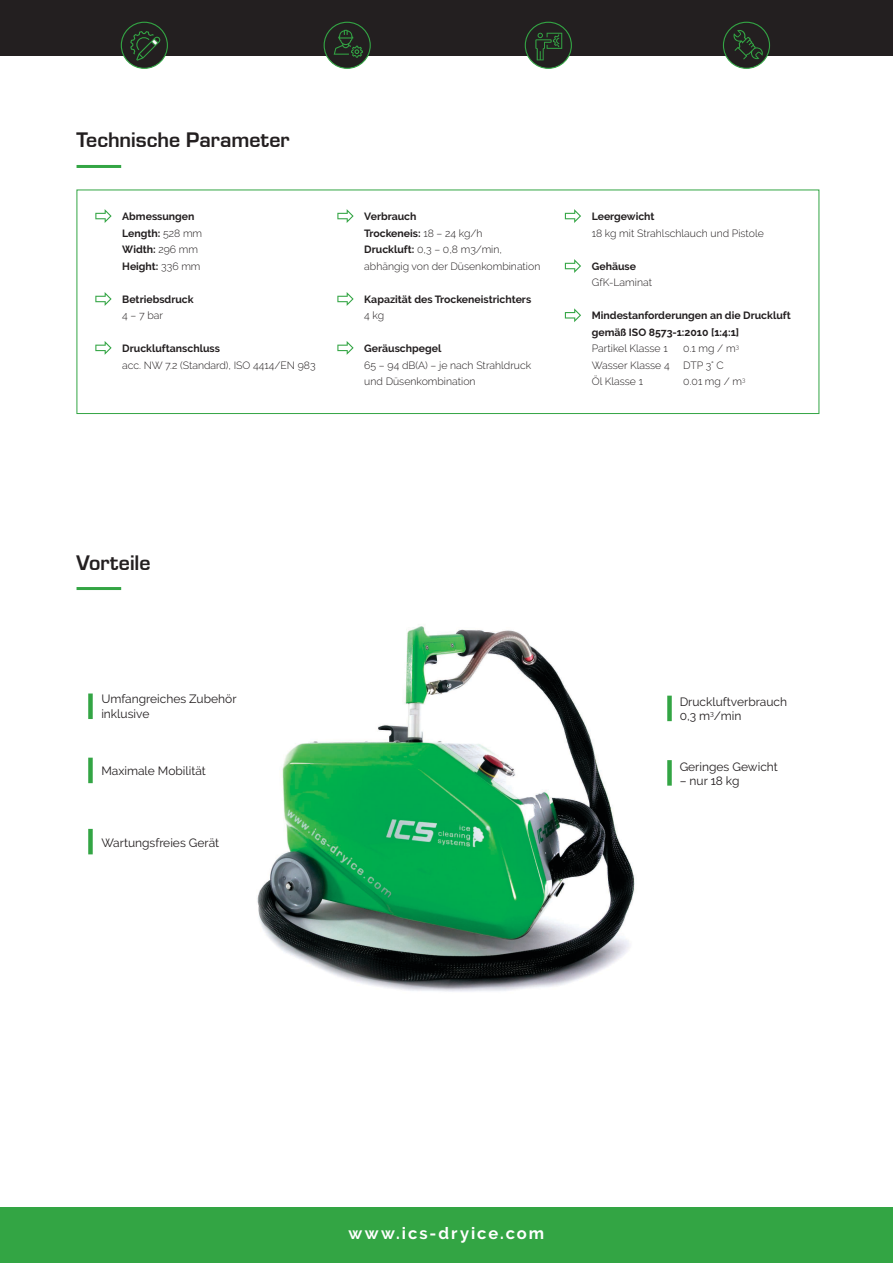
<style>
.page{position:relative;width:893px;height:1263px;background:#fff}
.page>*{position:absolute;margin:0;border:0;box-sizing:border-box;transform-origin:0 0}
.t1{font:700 19.5px "Euromode";color:#231f20}
.t2{font:700 16.5px "Raleway";letter-spacing:.12em;color:#fff}
.t3{font:12px/14.4px "Raleway";color:#231f20}
.t4{font:300 10.5px/16.5px "Raleway";color:#231f20}
.t5{font:700 10.5px/16.5px "Raleway";color:#231f20}
.s1{font-weight:300}
.s2{font-weight:700}
</style>
<div class="page">
<img style="left:257px;top:626px;width:378px;height:366px">
<hr style="left:77px;top:587px;width:44px;height:3px;background:#33a544">
<hr style="left:77px;top:165px;width:44px;height:3px;background:#33a544">
<div style="left:0;top:1208px;width:893px;height:55px;background:#33a544"></div>
<div style="left:88px;top:693px;width:5px;height:26px;background:#33a544"></div>
<div style="left:88px;top:758px;width:5px;height:25px;background:#33a544"></div>
<div style="left:88px;top:829px;width:5px;height:25px;background:#33a544"></div>
<div style="left:667px;top:696px;width:5px;height:25px;background:#33a544"></div>
<div style="left:667px;top:760px;width:5px;height:26px;background:#33a544"></div>
<div style="left:0;top:0;width:893px;height:55px;background:#231f20"></div>
<div style="left:121px;top:22px;width:46px;height:46px;background:#231f20;border-radius:50%"></div>
<div style="left:121px;top:22px;width:47px;height:47px;border:1px solid #33a544;border-radius:50%"></div>
<svg style="left:130px;top:31px;width:31px;height:30px"></svg>
<div style="left:324px;top:22px;width:46px;height:46px;background:#231f20;border-radius:50%"></div>
<div style="left:324px;top:22px;width:47px;height:47px;border:1px solid #33a544;border-radius:50%"></div>
<svg style="left:334px;top:30px;width:29px;height:28px"></svg>
<div style="left:525px;top:22px;width:46px;height:46px;background:#231f20;border-radius:50%"></div>
<div style="left:525px;top:22px;width:47px;height:47px;border:1px solid #33a544;border-radius:50%"></div>
<svg style="left:535px;top:33px;width:27px;height:27px"></svg>
<div style="left:723px;top:22px;width:46px;height:46px;background:#231f20;border-radius:50%"></div>
<div style="left:723px;top:22px;width:47px;height:47px;border:1px solid #33a544;border-radius:50%"></div>
<svg style="left:733px;top:30px;width:30px;height:30px"></svg>
<svg style="left:95px;top:209px;width:17px;height:14px"></svg>
<svg style="left:95px;top:292px;width:17px;height:14px"></svg>
<svg style="left:95px;top:341px;width:17px;height:14px"></svg>
<svg style="left:337px;top:209px;width:17px;height:14px"></svg>
<svg style="left:337px;top:292px;width:17px;height:14px"></svg>
<svg style="left:337px;top:341px;width:17px;height:14px"></svg>
<svg style="left:565px;top:209px;width:16px;height:14px"></svg>
<svg style="left:565px;top:259px;width:16px;height:14px"></svg>
<svg style="left:565px;top:308px;width:16px;height:14px"></svg>
<div style="left:77px;top:190px;width:742px;height:224px;border:1px solid #33a544"></div>
<p class="t1" style="left:77px;top:128px;width:215px">Technische Parameter</p>
<p class="t5" style="left:122px;top:208px;width:81px">Abmessungen<br>Length: <span class="s1">528 mm<br></span>Width: <span class="s1">296 mm<br></span>Height: <span class="s1">336 mm</span></p>
<p class="t5" style="left:122px;top:291px;width:73px">Betriebsdruck<br><span class="s1">4 – 7 bar</span></p>
<p class="t4" style="left:122px;top:340px;width:195px"><span class="s2">Druckluftanschluss<br></span>acc. NW 7.2 (Standard), ISO 4414/EN 983</p>
<p class="t4" style="left:364px;top:208px;width:178px"><span class="s2">Verbrauch<br>Trockeneis:</span> 18 – 24 kg/h<br><span class="s2">Druckluft:</span> 0,3 – 0,8 m3/min, abhängig von der Düsenkombination</p>
<p class="t5" style="left:364px;top:291px;width:168px">Kapazität des Trockeneistrichters<br><span class="s1">4 kg</span></p>
<p class="t4" style="left:364px;top:340px;width:169px"><span class="s2">Geräuschpegel<br></span>65 – 94 dB(A) – je nach Strahldruck und Düsenkombination</p>
<p class="t4" style="left:592px;top:208px;width:174px"><span class="s2">Leergewicht<br></span>18 kg mit Strahlschlauch und Pistole</p>
<p class="t4" style="left:592px;top:258px;width:62px"><span class="s2">Gehäuse<br></span>GfK-Laminat</p>
<p class="t5" style="left:592px;top:307px;width:200px">Mindestanforderungen an die Druckluft gemäß ISO 8573-1:2010 [1:4:1]<br><span class="s1">Partikel Klasse 1</span></p>
<p class="t4" style="left:683px;top:340px;width:57px">0.1 mg / m<sup>3</sup></p>
<p class="t4" style="left:592px;top:357px;width:79px">Wasser Klasse 4</p>
<p class="t4" style="left:683px;top:357px;width:42px">DTP 3° C</p>
<p class="t4" style="left:592px;top:373px;width:53px">Öl Klasse 1</p>
<p class="t4" style="left:683px;top:373px;width:64px">0.01 mg / m<sup>3</sup></p>
<p class="t1" style="left:77px;top:551px;width:76px">Vorteile</p>
<p class="t3" style="left:101px;top:692px;width:137px">Umfangreiches Zubehör inklusive</p>
<p class="t3" style="left:101px;top:764px;width:106px">Maximale Mobilität</p>
<p class="t3" style="left:101px;top:836px;width:119px">Wartungsfreies Gerät</p>
<p class="t3" style="left:680px;top:694px;width:109px">Druckluftverbrauch<br>0,3 m<sup>3</sup>/min</p>
<p class="t3" style="left:680px;top:759px;width:100px">Geringes Gewicht</p>
<p class="t3" style="left:680px;top:773px;width:61px">– nur 18 kg</p>
<p class="t2" style="left:349px;top:1224px;width:197px">www.ics-dryice.com</p>
</div>
